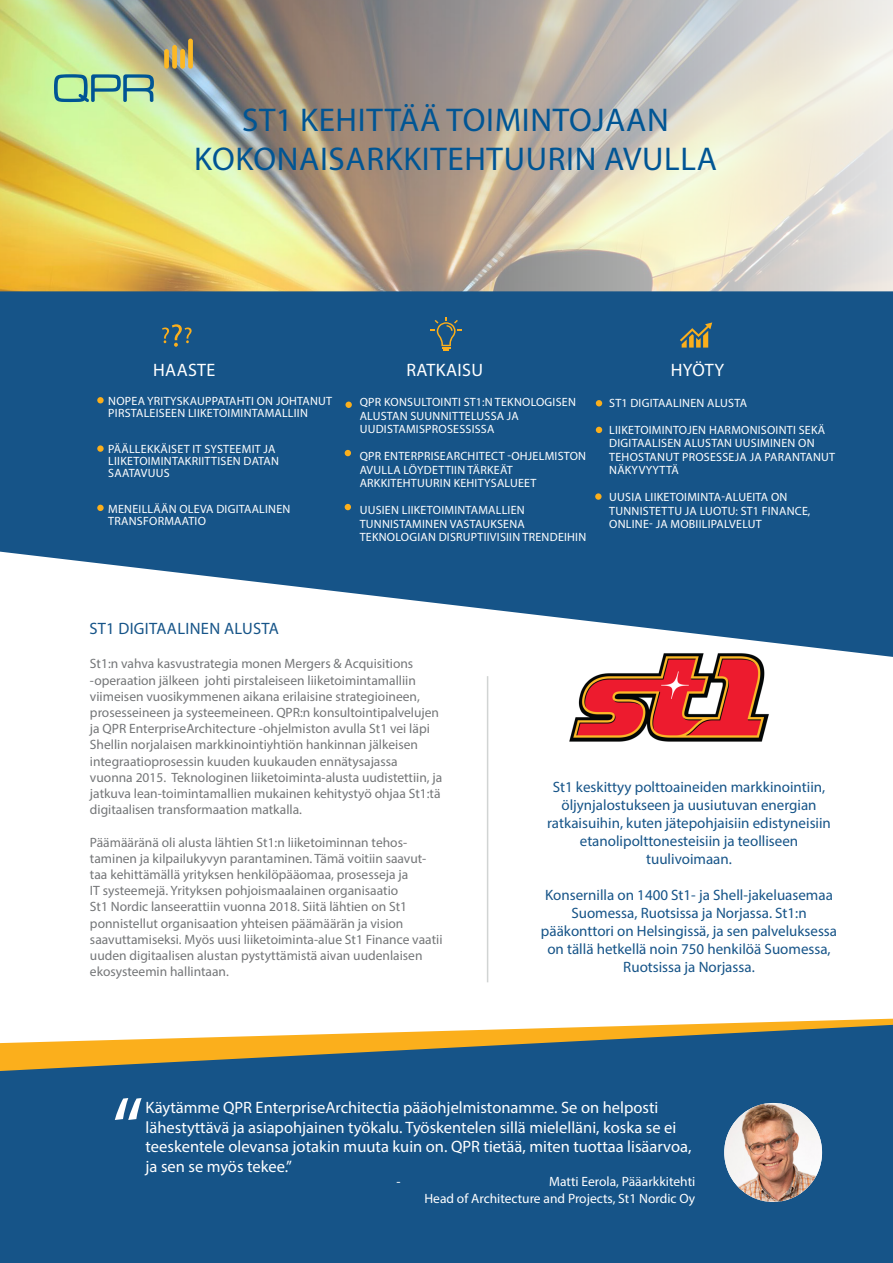
<style>
.page{position:relative;width:893px;height:1263px;background:#fff}
.page>*{position:absolute;margin:0;border:0;box-sizing:border-box;transform-origin:0 0}
.t1{font:90px "Myriad Pro";color:#fff}
.Header_1{font:33px/39.6px "Myriad Pro";letter-spacing:.02em;color:#005594;text-align:center}
.Header_2{font:18px "Myriad Pro";letter-spacing:.02em;color:#fff}
.Header_2-2{font:16.5px/19.8px "Myriad Pro";color:#fff}
.Header_3{font:16.5px "Myriad Pro";letter-spacing:.02em;color:#165488}
.Paragraph_2{font:15px/18px "Myriad Pro";color:#165488;text-align:center}
.Paragraph_2-2{font:13.5px/16.2px "Myriad Pro";color:#747678}
.Paragraph_1{font:13.5px "Myriad Pro";color:#fff}
.Paragraph_2-3{font:12px/13.5px "Myriad Pro";letter-spacing:.02em;color:#fff}
</style>
<div class="page">
<img style="left:0;top:0;width:893px;height:291px">
<div style="left:0;top:1072px;width:893px;height:191px;background:#165488"></div>
<svg style="left:0;top:1018px;width:893px;height:54px"></svg>
<svg style="left:0;top:291px;width:893px;height:366px;background:#366b98"></svg>
<svg style="left:680px;top:322px;width:32px;height:26px"></svg>
<div style="left:97px;top:397px;width:7px;height:6px;background:#fbaf1c;border-radius:50%"></div>
<div style="left:345px;top:402px;width:7px;height:6px;background:#fbaf1c;border-radius:50%"></div>
<svg style="left:596px;top:400px;width:6px;height:6px"></svg>
<svg style="left:596px;top:427px;width:6px;height:6px"></svg>
<div style="left:97px;top:505px;width:7px;height:6px;background:#fbaf1c;border-radius:50%"></div>
<svg style="left:431px;top:317px;width:31px;height:34px"></svg>
<svg style="left:162px;top:324px;width:30px;height:23px"></svg>
<svg style="left:54px;top:74px;width:100px;height:28px;background:#83ba9c"></svg>
<div style="left:164px;top:49px;width:5px;height:20px;background:#fcb825;border-radius:2px"></div>
<div style="left:172px;top:45px;width:5px;height:24px;background:#fcb825;border-radius:2px"></div>
<div style="left:180px;top:49px;width:5px;height:20px;background:#fcb825;border-radius:2px"></div>
<div style="left:188px;top:39px;width:5px;height:30px;background:#fcb825;border-radius:2px"></div>
<hr style="left:487px;top:676px;width:1px;height:306px;background:#d1d4d3">
<svg style="left:97px;top:445px;width:7px;height:7px"></svg>
<svg style="left:595px;top:493px;width:7px;height:7px"></svg>
<svg style="left:345px;top:450px;width:6px;height:6px"></svg>
<img style="left:563px;top:645px;width:214px;height:97px">
<svg style="left:345px;top:504px;width:6px;height:6px"></svg>
<img style="left:724px;top:1103px;width:98px;height:98px">
<p class="Header_1" style="left:194px;top:99px;width:524px">ST1 KEHITTÄÄ TOIMINTOJAAN<br>KOKONAISARKKITEHTUURIN AVULLA</p>
<p class="Header_2" style="left:153px;top:359px;width:64px">HAASTE</p>
<p class="Paragraph_2-3" style="left:108px;top:395px;width:225px;line-height:12px">NOPEA YRITYSKAUPPATAHTI ON JOHTANUT<br>PIRSTALEISEEN LIIKETOIMINTAMALLIIN</p>
<p class="Paragraph_2-3" style="left:108px;top:443px;width:172px;line-height:12px">PÄÄLLEKKÄISET IT SYSTEEMIT JA<br>LIIKETOIMINTAKRIITTISEN DATAN<br>SAATAVUUS</p>
<p class="Paragraph_2-3" style="left:108px;top:503px;width:184px;line-height:12px">MENEILLÄÄN OLEVA DIGITAALINEN<br>TRANSFORMAATIO</p>
<p class="Header_2" style="left:406px;top:359px;width:78px">RATKAISU</p>
<p class="Paragraph_2-3" style="left:360px;top:395px;width:218px">QPR KONSULTOINTI ST1:N TEKNOLOGISEN<br>ALUSTAN SUUNNITTELUSSA JA<br>UUDISTAMISPROSESSISSA</p>
<p class="Paragraph_2-3" style="left:360px;top:449px;width:228px">QPR ENTERPRISEARCHITECT -OHJELMISTON<br>AVULLA LÖYDETTIIN TÄRKEÄT<br>ARKKITEHTUURIN KEHITYSALUEET</p>
<p class="Paragraph_2-3" style="left:360px;top:503px;width:228px">UUSIEN LIIKETOIMINTAMALLIEN<br>TUNNISTAMINEN VASTAUKSENA<br>TEKNOLOGIAN DISRUPTIIVISIIN TRENDEIHIN</p>
<p class="Header_2" style="left:671px;top:359px;width:55px">HYÖTY</p>
<p class="Paragraph_2-3" style="left:609px;top:396px;width:139px">ST1 DIGITAALINEN ALUSTA</p>
<p class="Paragraph_2-3" style="left:609px;top:423px;width:227px">LIIKETOIMINTOJEN HARMONISOINTI SEKÄ<br>DIGITAALISEN ALUSTAN UUSIMINEN ON<br>TEHOSTANUT PROSESSEJA JA PARANTANUT<br>NÄKYVYYTTÄ</p>
<p class="Paragraph_2-3" style="left:609px;top:490px;width:203px">UUSIA LIIKETOIMINTA-ALUEITA ON<br>TUNNISTETTU JA LUOTU: ST1 FINANCE,<br>ONLINE- JA MOBIILIPALVELUT</p>
<p class="Header_3" style="left:89px;top:618px;width:191px">ST1 DIGITAALINEN ALUSTA</p>
<p class="Paragraph_2-2" style="left:90px;top:656px;width:354px">St1:n vahva kasvustrategia monen Mergers &amp; Acquisitions -operaation jälkeen johti pirstaleiseen liiketoimintamalliin viimeisen vuosikymmenen aikana erilaisine strategioineen, prosesseineen ja systeemeineen. QPR:n konsultointipalvelujen ja QPR EnterpriseArchitecture -ohjelmiston avulla St1 vei läpi Shellin norjalaisen markkinointiyhtiön hankinnan jälkeisen integraatioprosessin kuuden kuukauden ennätysajassa vuonna 2015. Teknologinen liiketoiminta-alusta uudistettiin, ja jatkuva lean-toimintamallien mukainen kehitystyö ohjaa St1:tä digitaalisen transformaation matkalla.</p>
<p class="Paragraph_2-2" style="left:90px;top:834px;width:354px">Päämääränä oli alusta lähtien St1:n liiketoiminnan tehos&shy;taminen ja kilpailukyvyn parantaminen. Tämä voitiin saavut&shy;taa kehittämällä yrityksen henkilöpääomaa, prosesseja ja<br>IT systeemejä. Yrityksen pohjoismaalainen organisaatio<br>St1 Nordic lanseerattiin vuonna 2018. Siitä lähtien on St1 ponnistellut organisaation yhteisen päämäärän ja vision saavuttamiseksi. Myös uusi liiketoiminta-alue St1 Finance vaatii uuden digitaalisen alustan pystyttämistä aivan uudenlaisen ekosysteemin hallintaan.</p>
<p class="Paragraph_2" style="left:547px;top:778px;width:285px">St1 keskittyy polttoaineiden markkinointiin, öljynjalostukseen ja uusiutuvan energian ratkaisuihin, kuten jätepohjaisiin edistyneisiin etanolipolttonesteisiin ja teolliseen tuulivoimaan.</p>
<p class="Paragraph_2" style="left:541px;top:886px;width:298px">Konsernilla on 1400 St1- ja Shell-jakeluasemaa Suomessa, Ruotsissa ja Norjassa. St1:n pääkonttori on Helsingissä, ja sen palveluksessa on tällä hetkellä noin 750 henkilöä Suomessa, Ruotsissa ja Norjassa.</p>
<p class="t1" style="left:112px;top:1074px;width:33px">“</p>
<p class="Header_2-2" style="left:146px;top:1097px;width:547px">Käytämme QPR EnterpriseArchitectia pääohjelmistonamme. Se on helposti lähestyttävä ja asiapohjainen työkalu. Työskentelen sillä mielelläni, koska se ei teeskentele olevansa jotakin muuta kuin on. QPR tietää, miten tuottaa lisäarvoa, ja sen se myös tekee.”</p>
<p class="Paragraph_1" style="left:397px;top:1173px;width:6px">-</p>
<p class="Paragraph_1" style="left:549px;top:1173px;width:148px">Matti Eerola, Pääarkkitehti</p>
<p class="Paragraph_1" style="left:424px;top:1190px;width:272px">Head of Architecture and Projects, St1 Nordic Oy</p>
</div>
